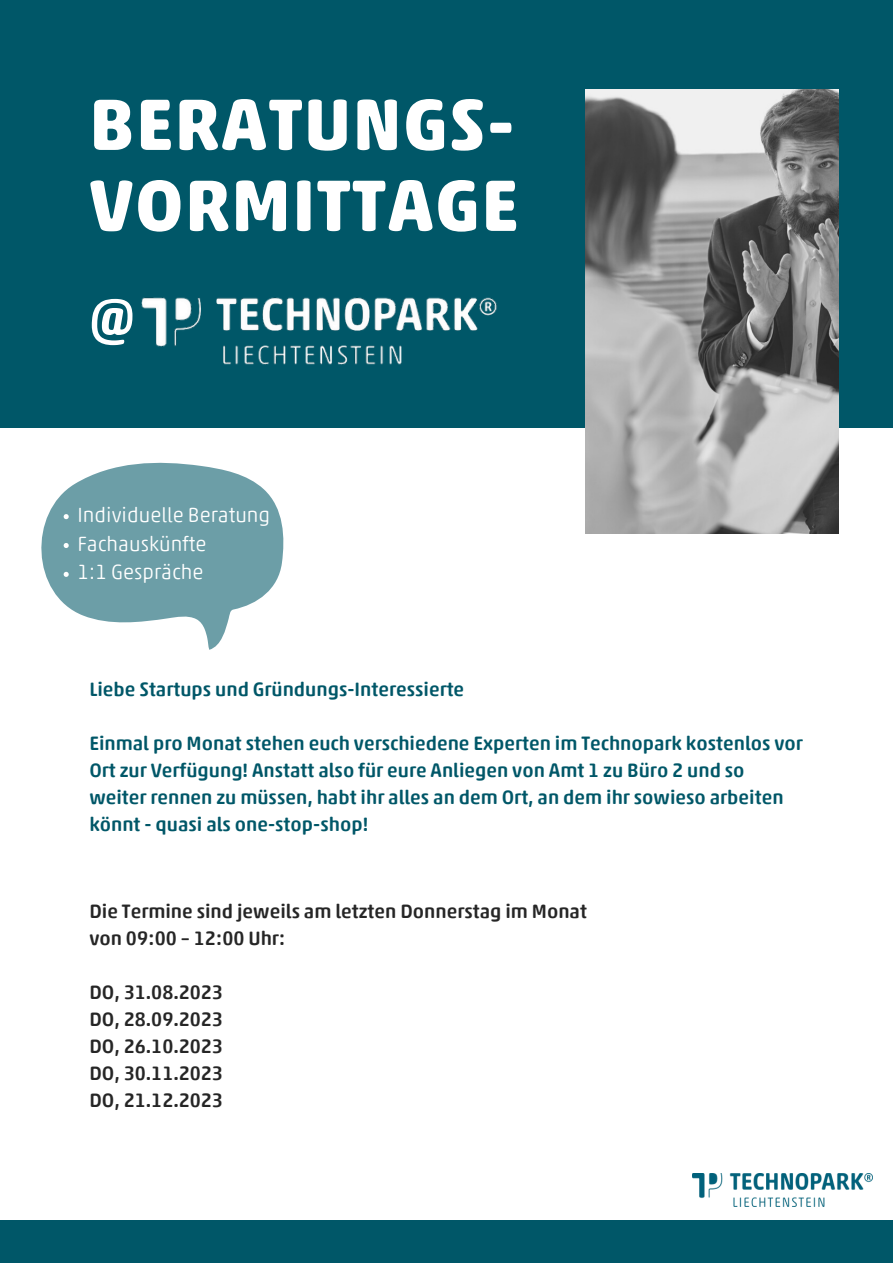
<style>
.page{position:relative;width:893px;height:1264px;background:#fff}
.page>*{position:absolute;margin:0;border:0;box-sizing:border-box;transform-origin:0 0}
.t1{font:700 73.8px "Akko Rounded Pro";letter-spacing:.02em;color:#fff}
.t2{font:700 51.3px "Akko Rounded Pro";color:#fff}
.t3{font:300 20.7px "Akko Rounded Pro";color:#fff}
.t4{font:500 19.5px/27px "Akko Rounded Pro";color:#005768}
.t5{font:500 19.5px "Akko Rounded Pro";color:#262626}
</style>
<div class="page">
<div style="left:0;top:0;width:892px;height:428px;background:#005768"></div>
<img style="left:585px;top:89px;width:253px;height:444px">
<img style="left:141px;top:297px;width:356px;height:68px">
<div style="left:0;top:1220px;width:892px;height:42px;background:#005768"></div>
<img style="left:692px;top:1173px;width:180px;height:33px">
<svg style="left:41px;top:462px;width:243px;height:187px;fill:#6c9ea7"></svg>
<svg style="left:64px;top:514px;width:5px;height:5px"></svg>
<svg style="left:64px;top:543px;width:5px;height:5px"></svg>
<svg style="left:64px;top:572px;width:5px;height:5px"></svg>
<p class="t1" style="left:89px;top:95px;width:427px">BERATUNGS-</p>
<p class="t1" style="left:89px;top:175px;width:430px">VORMITTAGE</p>
<p class="t2" style="left:89px;top:298px;width:47px">@</p>
<p class="t3" style="left:78px;top:506px;width:194px">Individuelle Beratung</p>
<p class="t3" style="left:78px;top:535px;width:130px">Fachauskünfte</p>
<p class="t3" style="left:78px;top:564px;width:127px">1:1 Gespräche</p>
<p class="t4" style="left:89px;top:677px;width:376px">Liebe Startups und Gründungs-Interessierte</p>
<p class="t4" style="left:89px;top:731px;width:715px">Einmal pro Monat stehen euch verschiedene Experten im Technopark kostenlos vor Ort zur Verfügung! Anstatt also für eure Anliegen von Amt 1 zu Büro 2 und so weiter rennen zu müssen, habt ihr alles an dem Ort, an dem ihr sowieso arbeiten könnt - quasi als one-stop-shop!</p>
<p class="t5" style="left:89px;top:903px;width:499px">Die Termine sind jeweils am letzten Donnerstag im Monat</p>
<p class="t5" style="left:89px;top:930px;width:198px">von 09:00 – 12:00 Uhr:</p>
<p class="t5" style="left:89px;top:984px;width:135px">DO, 31.08.2023</p>
<p class="t5" style="left:89px;top:1011px;width:135px">DO, 28.09.2023</p>
<p class="t5" style="left:89px;top:1038px;width:135px">DO, 26.10.2023</p>
<p class="t5" style="left:89px;top:1065px;width:135px">DO, 30.11.2023</p>
<p class="t5" style="left:89px;top:1092px;width:135px">DO, 21.12.2023</p>
</div>
